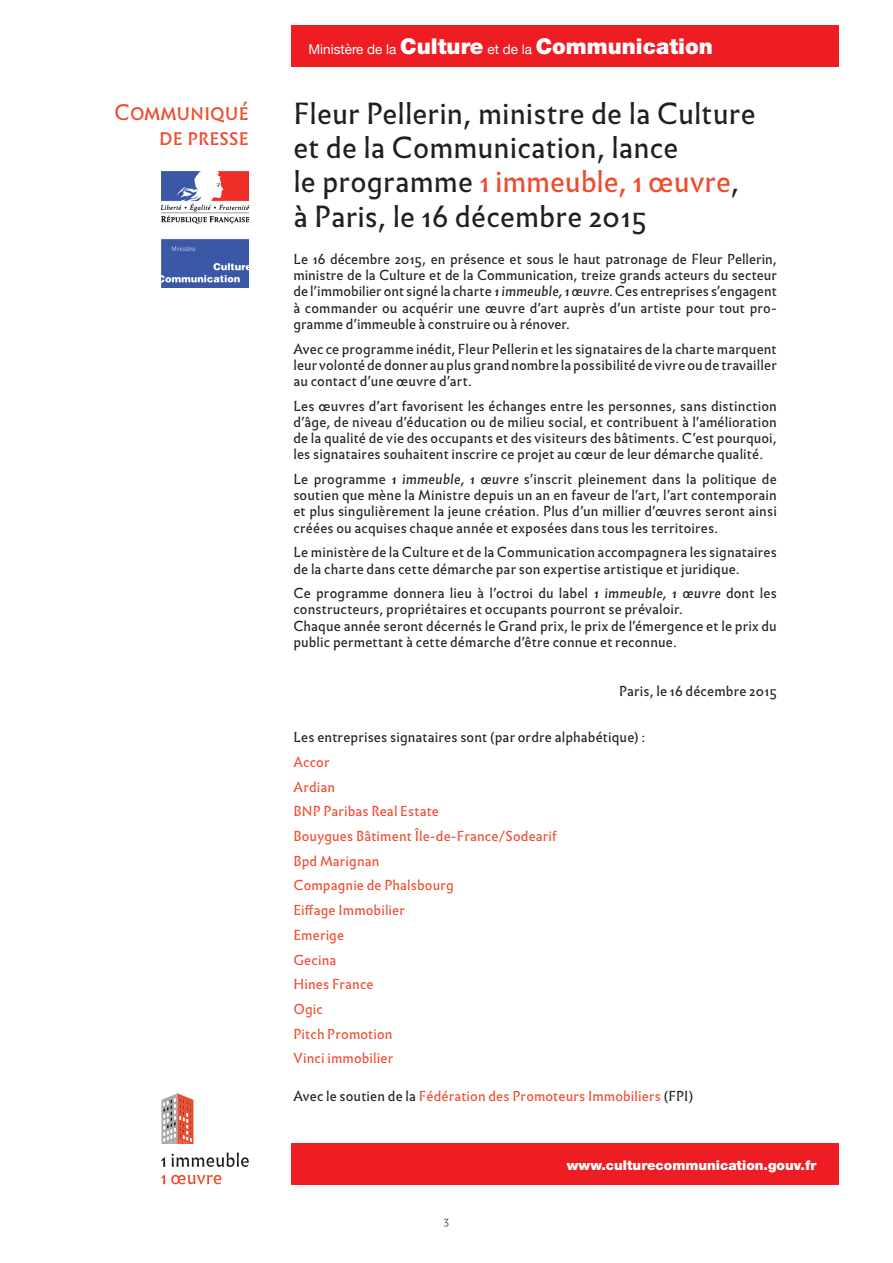
<style>
.page{position:relative;width:893px;height:1263px;background:#fff}
.page>*{position:absolute;margin:0;border:0;box-sizing:border-box;transform-origin:0 0}
.t1{font:28.5px/34.2px "Infini";color:#231f20}
.t2{font:900 21.75px "Helvetica Neue LT Std";color:#fff}
.t3{font:21px/25.2px "Infini";letter-spacing:.01em;color:#ef4b2e;text-align:right}
.t4{font:13.5px/16.2px "Infini";letter-spacing:.005em;color:#231f20;text-align:justify}
.t5{font:13.5px/24.8px "Infini";letter-spacing:.01em;color:#ef4b2e}
.t6{font:900 13.5px "Helvetica Neue LT Std";color:#fff}
.t7{font:10.5px "Infini";color:#636366}
.s1{font-family:"Helvetica Neue";font-weight:400;font-size:13.5px}
.s2{color:#ef4b2e}
.s3{font-style:italic}
.s4{color:#231f20}
</style>
<div class="page">
<svg style="left:161px;top:1093px;width:88px;height:74px"></svg>
<svg style="left:161px;top:1175px;width:4px;height:9px"></svg>
<svg style="left:171px;top:1175px;width:51px;height:9px"></svg>
<div style="left:291px;top:25px;width:547px;height:41px;background:#ee1d23"></div>
<img style="left:161px;top:172px;width:88px;height:116px">
<div style="left:291px;top:1144px;width:547px;height:41px;background:#ee1d23"></div>
<h3 class="t3" style="left:114px;top:98px;width:136px">Communiqué de presse</h3>
<h2 class="t2" style="left:308px;top:33px;width:406px"><span class="s1">Ministère de la</span> Culture <span class="s1">et de la</span> Communication</h2>
<h1 class="t1" style="left:293px;top:95px;width:464px">Fleur Pellerin, ministre de la Culture et de la Communication, lance<br>le programme <span class="s2">1 immeuble, 1 œuvre</span>, à Paris, le 16 décembre 2015</h1>
<p class="t4" style="left:293px;top:250px;width:485px">Le 16 décembre 2015, en présence et sous le haut patronage de Fleur Pellerin, ministre de la Culture et de la Communication, treize grands acteurs du secteur de l’immobilier ont signé la charte <span class="s3">1 immeuble, 1 œuvre</span>. Ces entreprises s’engagent à commander ou acquérir une œuvre d’art auprès d’un artiste pour tout pro&shy;gramme d’immeuble à construire ou à rénover.</p>
<p class="t4" style="left:293px;top:340px;width:485px">Avec ce programme inédit, Fleur Pellerin et les signataires de la charte marquent leur volonté de donner au plus grand nombre la possibilité de vivre ou de travailler au contact d’une œuvre d’art.</p>
<p class="t4" style="left:293px;top:397px;width:485px">Les œuvres d’art favorisent les échanges entre les personnes, sans distinction d’âge, de niveau d’éducation ou de milieu social, et contribuent à l’amélioration de la qualité de vie des occupants et des visiteurs des bâtiments. C’est pourquoi, les signataires souhaitent inscrire ce projet au cœur de leur démarche qualité.</p>
<p class="t4" style="left:293px;top:470px;width:485px">Le programme <span class="s3">1 immeuble, 1 œuvre</span> s’inscrit pleinement dans la politique de soutien que mène la Ministre depuis un an en faveur de l’art, l’art contemporain et plus singulièrement la jeune création. Plus d’un millier d’œuvres seront ainsi créées ou acquises chaque année et exposées dans tous les territoires.</p>
<p class="t4" style="left:293px;top:543px;width:485px">Le ministère de la Culture et de la Communication accompagnera les signataires de la charte dans cette démarche par son expertise artistique et juridique.</p>
<p class="t4" style="left:293px;top:584px;width:485px;text-align:left">Ce programme donnera lieu à l’octroi du label <span class="s3">1 immeuble, 1 œuvre</span> dont les constructeurs, propriétaires et occupants pourront se prévaloir.<br>Chaque année seront décernés le Grand prix, le prix de l’émergence et le prix du public permettant à cette démarche d’être connue et reconnue.</p>
<p class="t4" style="left:619px;top:682px;width:159px">Paris, le 16 décembre 2015</p>
<p class="t4" style="left:293px;top:728px;width:353px">Les entreprises signataires sont (par ordre alphabétique) :</p>
<p class="t5" style="left:293px;top:749px;width:265px">Accor<br>Ardian<br>BNP Paribas Real Estate<br>Bouygues Bâtiment Île-de-France/Sodearif<br>Bpd Marignan<br>Compagnie de Phalsbourg<br>Eiffage Immobilier<br>Emerige<br>Gecina<br>Hines France<br>Ogic<br>Pitch Promotion<br>Vinci immobilier</p>
<p class="t5" style="left:293px;top:1083px;width:401px"><span class="s4">Avec le soutien de la</span> Fédération des Promoteurs Immobiliers <span class="s4">(FPI)</span></p>
<p class="t7" style="left:444px;top:1212px;width:7px">3</p>
<p class="t6" style="left:567px;top:1157px;width:251px">www.culturecommunication.gouv.fr</p>
</div>
